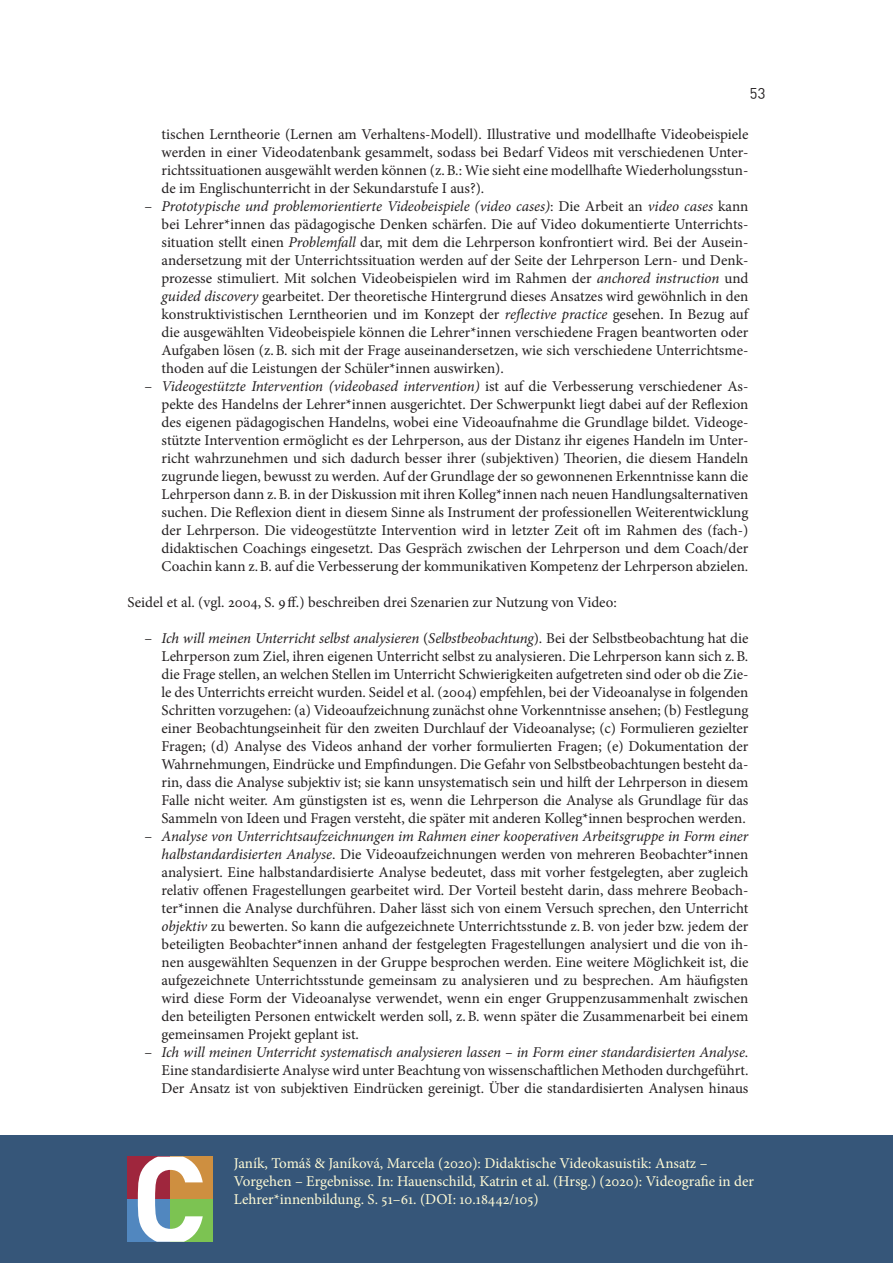
<style>
.page{position:relative;width:893px;height:1263px;background:#fff}
.page>*{position:absolute;margin:0;border:0;box-sizing:border-box;transform-origin:0 0}
.Listenabsatz{font:15px/18px "Minion Pro";color:#231f20;text-align:justify}
.t1{font:15px/18px "Minion Pro";color:#fffbd6}
.t2{font:15px "DIN Pro";color:#231f20}
.s1{font-style:italic}
</style>
<div class="page">
<div style="left:0;top:1135px;width:893px;height:128px;background:#365679"></div>
<div style="left:170px;top:1199px;width:43px;height:43px;background:#7cc352"></div>
<div style="left:170px;top:1157px;width:43px;height:42px;background:#ce8f40"></div>
<div style="left:128px;top:1199px;width:42px;height:43px;background:#5187bf"></div>
<div style="left:128px;top:1157px;width:42px;height:42px;background:#9f263d"></div>
<svg style="left:138px;top:1157px;width:65px;height:85px"></svg>
<p class="t2" style="left:750px;top:79px;width:17px">53</p>
<p class="Listenabsatz" style="left:162px;top:125px;width:588px">tischen Lerntheorie (Lernen am Verhaltens-Modell). Illustrative und modellhafte Videobeispiele werden in einer Videodatenbank gesammelt, sodass bei Bedarf Videos mit verschiedenen Unter&shy;richtssituationen ausgewählt werden können (z.B.: Wie sieht eine modellhafte Wiederholungsstun&shy;de im Englischunterricht in der Sekundarstufe I aus?).</p>
<p class="Listenabsatz" style="left:162px;top:197px;width:588px;text-indent:-17px">– <span class="s1">Prototypische und problemorientierte Videobeispiele (video cases)</span>: Die Arbeit an <span class="s1">video cases</span> kann bei Lehrer*innen das pädagogische Denken schärfen. Die auf Video dokumentierte Unterrichts&shy;situation stellt einen <span class="s1">Problemfall</span> dar, mit dem die Lehrperson konfrontiert wird. Bei der Ausein&shy;andersetzung mit der Unterrichtssituation werden auf der Seite der Lehrperson Lern- und Denk&shy;prozesse stimuliert. Mit solchen Videobeispielen wird im Rahmen der <span class="s1">anchored instruction</span> und <span class="s1">guided discovery</span> gearbeitet. Der theoretische Hintergrund dieses Ansatzes wird gewöhnlich in den konstruktivistischen Lerntheorien und im Konzept der <span class="s1">reflective practice</span> gesehen. In Bezug auf die ausgewählten Videobeispiele können die Lehrer*innen verschiedene Fragen beantworten oder Aufgaben lösen (z.B. sich mit der Frage auseinandersetzen, wie sich verschiedene Unterrichtsme&shy;thoden auf die Leistungen der Schüler*innen auswirken).</p>
<p class="Listenabsatz" style="left:162px;top:377px;width:588px;text-indent:-17px">– <span class="s1">Videogestützte Intervention (videobased intervention)</span> ist auf die Verbesserung verschiedener As&shy;pekte des Handelns der Lehrer*innen ausgerichtet. Der Schwerpunkt liegt dabei auf der Reflexion des eigenen pädagogischen Handelns, wobei eine Videoaufnahme die Grundlage bildet. Videoge&shy;stützte Intervention ermöglicht es der Lehrperson, aus der Distanz ihr eigenes Handeln im Unter&shy;richt wahrzunehmen und sich dadurch besser ihrer (subjektiven) Theorien, die diesem Handeln zugrunde liegen, bewusst zu werden. Auf der Grundlage der so gewonnenen Erkenntnisse kann die Lehrperson dann z.B. in der Diskussion mit ihren Kolleg*innen nach neuen Handlungsalternativen suchen. Die Reflexion dient in diesem Sinne als Instrument der professionellen Weiterentwicklung der Lehrperson. Die videogestützte Intervention wird in letzter Zeit oft im Rahmen des (fach-) didaktischen Coachings eingesetzt. Das Gespräch zwischen der Lehrperson und dem Coach/der Coachin kann z.B. auf die Verbesserung der kommunikativen Kompetenz der Lehrperson abzielen.</p>
<p class="Listenabsatz" style="left:128px;top:593px;width:491px">Seidel et al. (vgl. 2004, S. 9ff.) beschreiben drei Szenarien zur Nutzung von Video:</p>
<p class="Listenabsatz" style="left:162px;top:629px;width:588px;text-indent:-17px">– <span class="s1">Ich will meinen Unterricht selbst analysieren</span> (<span class="s1">Selbstbeobachtung</span>). Bei der Selbstbeobachtung hat die Lehrperson zum Ziel, ihren eigenen Unterricht selbst zu analysieren. Die Lehrperson kann sich z.B. die Frage stellen, an welchen Stellen im Unterricht Schwierigkeiten aufgetreten sind oder ob die Zie&shy;le des Unterrichts erreicht wurden. Seidel et al. (2004) empfehlen, bei der Videoanalyse in folgenden Schritten vorzugehen: (a) Videoaufzeichnung zunächst ohne Vorkenntnisse ansehen; (b) Festlegung einer Beobachtungseinheit für den zweiten Durchlauf der Videoanalyse; (c) Formulieren gezielter Fragen; (d) Analyse des Videos anhand der vorher formulierten Fragen; (e) Dokumentation der Wahrnehmungen, Eindrücke und Empfindungen. Die Gefahr von Selbstbeobachtungen besteht da&shy;rin, dass die Analyse subjektiv ist; sie kann unsystematisch sein und hilft der Lehrperson in diesem Falle nicht weiter. Am günstigsten ist es, wenn die Lehrperson die Analyse als Grundlage für das Sammeln von Ideen und Fragen versteht, die später mit anderen Kolleg*innen besprochen werden.</p>
<p class="Listenabsatz" style="left:162px;top:827px;width:588px;text-indent:-17px">– <span class="s1">Analyse von Unterrichtsaufzeichnungen im Rahmen einer kooperativen Arbeitsgruppe in Form einer halbstandardisierten Analyse</span>. Die Videoaufzeichnungen werden von mehreren Beobachter*innen analysiert. Eine halbstandardisierte Analyse bedeutet, dass mit vorher festgelegten, aber zugleich relativ offenen Fragestellungen gearbeitet wird. Der Vorteil besteht darin, dass mehrere Beobach&shy;ter*innen die Analyse durchführen. Daher lässt sich von einem Versuch sprechen, den Unterricht <span class="s1">objektiv</span> zu bewerten. So kann die aufgezeichnete Unterrichtsstunde z.B. von jeder bzw. jedem der beteiligten Beobachter*innen anhand der festgelegten Fragestellungen analysiert und die von ih&shy;nen ausgewählten Sequenzen in der Gruppe besprochen werden. Eine weitere Möglichkeit ist, die aufgezeichnete Unterrichtsstunde gemeinsam zu analysieren und zu besprechen. Am häufigsten wird diese Form der Videoanalyse verwendet, wenn ein enger Gruppenzusammenhalt zwischen den beteiligten Personen entwickelt werden soll, z.B. wenn später die Zusammenarbeit bei einem gemeinsamen Projekt geplant ist.</p>
<p class="Listenabsatz" style="left:162px;top:1043px;width:588px;text-indent:-17px">– <span class="s1">Ich will meinen Unterricht systematisch analysieren lassen – in Form einer standardisierten Analyse</span>.<br>Eine standardisierte Analyse wird unter Beachtung von wissenschaftlichen Methoden durchgeführt.<br>Der Ansatz ist von subjektiven Eindrücken gereinigt. Über die standardisierten Analysen hinaus</p>
<p class="t1" style="left:234px;top:1154px;width:522px">Janík, Tomáš &amp; Janíková, Marcela (2020): Didaktische Videokasuistik: Ansatz –<br>Vorgehen – Ergebnisse. In: Hauenschild, Katrin et al. (Hrsg.) (2020): Videografie in der<br>Lehrer*innenbildung. S. 51–61. (DOI: 10.18442/105)</p>
</div>
